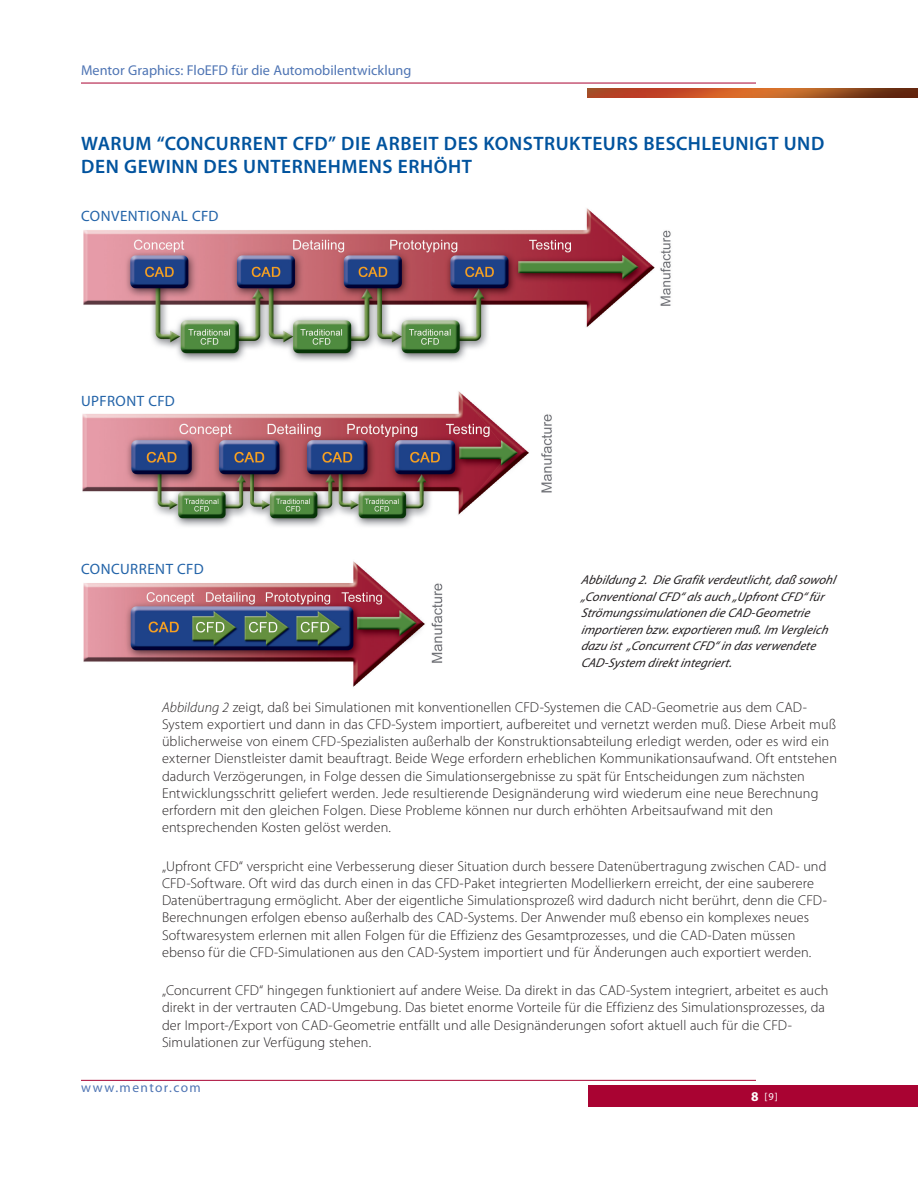
<style>
.page{position:relative;width:918px;height:1188px;background:#fff}
.page>*{position:absolute;margin:0;border:0;box-sizing:border-box;transform-origin:0 0}
.t1{font:600 19.5px/23.4px "Myriad Pro";letter-spacing:.03em;color:#01539e}
.t2{font:15px "Myriad Pro";letter-spacing:.035em;color:#2263a8}
.t3{font:300 14.25px/17.2px "Myriad Pro";letter-spacing:.005em;color:#231f20}
.t4{font:14.25px "Myriad Pro";letter-spacing:.005em;color:#4f75b4}
.t5{font:13.5px "Myriad Pro";color:#4f75b4}
.t6{font:italic 12.75px/16.5px "Myriad Pro";letter-spacing:.01em;color:#231f20}
.t7{font:10.5px "Myriad Pro";color:#fff}
.s1{font-style:italic}
.s2{font-weight:700;font-size:13.5px}
</style>
<div class="page">
<div style="left:588px;top:1085px;width:330px;height:22px;background:#a90332"></div>
<hr style="left:81px;top:1080px;width:675px;height:1px;background:#a90332">
<hr style="left:81px;top:83px;width:675px;height:1px;background:#a90332">
<img style="left:587px;top:88px;width:331px;height:10px">
<img style="left:83px;top:561px;width:360px;height:126px">
<img style="left:82px;top:391px;width:470px;height:136px">
<img style="left:83px;top:208px;width:588px;height:153px">
<p class="t4" style="left:81px;top:61px;width:332px">Mentor Graphics: FloEFD für die Automobilentwicklung</p>
<h1 class="t1" style="left:81px;top:131px;width:743px">WARUM “CONCURRENT CFD” DIE ARBEIT DES KONSTRUKTEURS BESCHLEUNIGT UND<br>DEN GEWINN DES UNTERNEHMENS ERHÖHT</h1>
<p class="t2" style="left:81px;top:207px;width:139px">Conventional CFD</p>
<p class="t2" style="left:81px;top:391px;width:95px">Upfront CFD</p>
<p class="t2" style="left:81px;top:559px;width:124px">Concurrent CFD</p>
<p class="t6" style="left:581px;top:571px;width:259px">Abbildung 2. Die Grafik verdeutlicht, daß sowohl „ ConventionalCFD“ alsauch „ UpfrontCFD“ für Strömungssimulationen die CAD-Geometrie<br>imp ortieren bzw.exp ortieren muß.Im Vergleich dazu ist „ ConcurrentCFD“ in dasverwendete CAD-System direktintegriert.</p>
<p class="t3" style="left:162px;top:698px;width:676px"><span class="s1">Abbildung 2</span> zeigt, daß bei Simulationen mit konventionellen CFD-Systemen die CAD-Geometrie aus dem CAD-System exportiert und dann in das CFD-System importiert, aufbereitet und vernetzt werden muß. Diese Arbeit muß üblicherweise von einem CFD-Spezialisten außerhalb der Konstruktionsabteilung erledigt werden, oder es wird ein externer Dienstleister damit beauftragt. Beide Wege erfordern erheblichen Kommunikationsaufwand. Oft entstehen dadurch Verzögerungen, in Folge dessen die Simulationsergebnisse zu spät für Entscheidungen zum nächsten Entwicklungsschritt geliefert werden. Jede resultierende Designänderung wird wiederum eine neue Berechnung erfordern mit den gleichen Folgen. Diese Probleme können nur durch erhöhten Arbeitsaufwand mit den entsprechenden Kosten gelöst werden.</p>
<p class="t3" style="left:162px;top:857px;width:666px">„Upfront CFD“ verspricht eine Verbesserung dieser Situation durch bessere Datenübertragung zwischen CAD- und CFD-Software. Oft wird das durch einen in das CFD-Paket integrierten Modellierkern erreicht, der eine sauberere Datenübertragung ermöglicht. Aber der eigentliche Simulationsprozeß wird dadurch nicht berührt, denn die CFD-Berechnungen erfolgen ebenso außerhalb des CAD-Systems. Der Anwender muß ebenso ein komplexes neues Softwaresystem erlernen mit allen Folgen für die Effizienz des Gesamtprozesses, und die CAD-Daten müssen ebenso für die CFD-Simulationen aus den CAD-System importiert und für Änderungen auch exportiert werden.</p>
<p class="t3" style="left:162px;top:982px;width:668px">„Concurrent CFD“ hingegen funktioniert auf andere Weise. Da direkt in das CAD-System integriert, arbeitet es auch direkt in der vertrauten CAD-Umgebung. Das bietet enorme Vorteile für die Effizienz des Simulationsprozesses, da der Import-/Export von CAD-Geometrie entfällt und alle Designänderungen sofort aktuell auch für die CFD-Simulationen zur Verfügung stehen.</p>
<p class="t5" style="left:81px;top:1079px;width:121px">www.mentor.com</p>
<p class="t7" style="left:751px;top:1090px;width:28px"><span class="s2">8</span> [9]</p>
</div>
